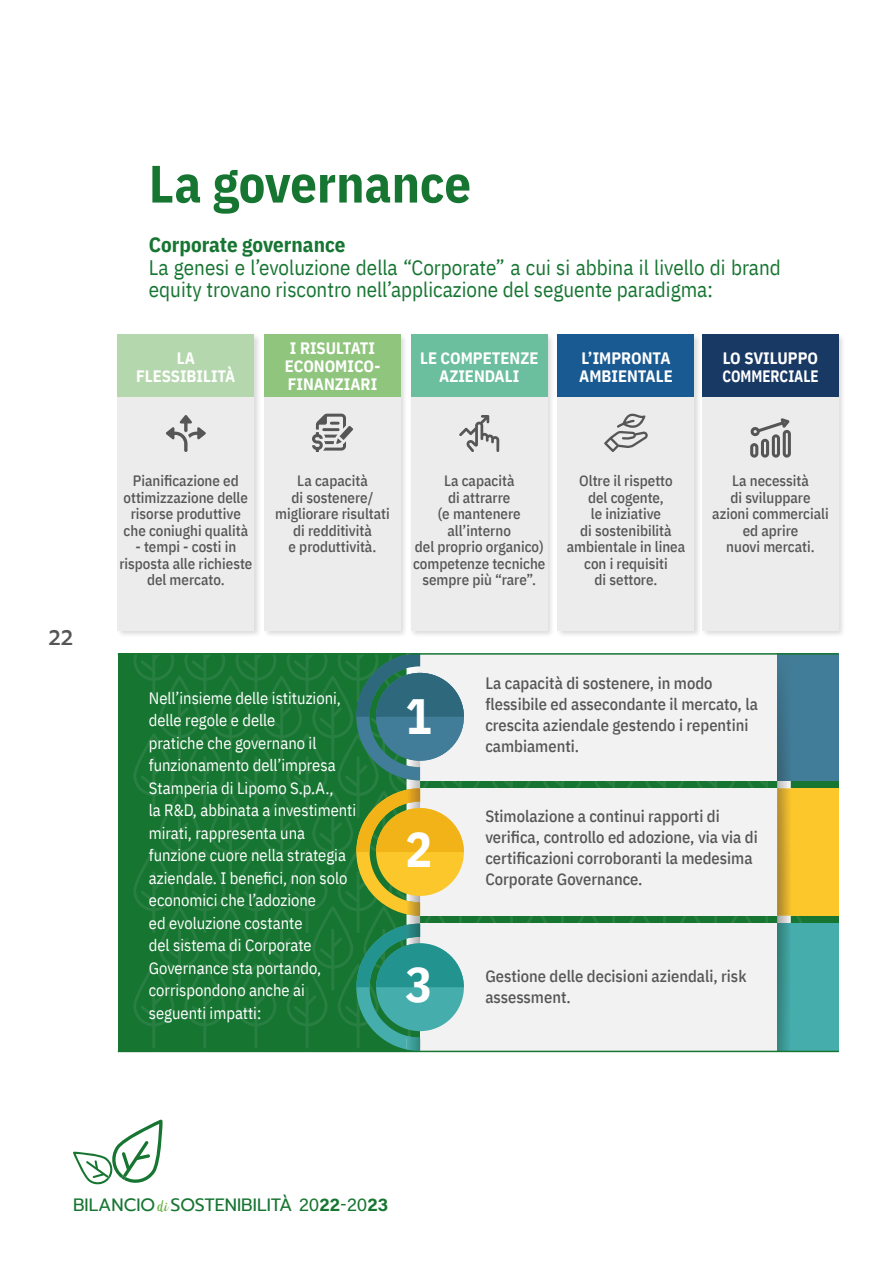
<style>
.page{position:relative;width:893px;height:1263px;background:#fff}
.page>*{position:absolute;margin:0;border:0;box-sizing:border-box;transform-origin:0 0}
.t1{font:700 52.5px "IBM Plex Sans Cond";color:#177532}
.t2{font:700 49.5px "IBM Plex Sans Cond";color:#fff}
.t3{font:21px/22.5px "IBM Plex Sans Cond";color:#177532}
.t4{font:700 21px "IBM Plex Sans Cond";color:#177532}
.t5{font:500 21px "Prompt";color:#575656}
.t6{font:17.85px "Prompt";color:#177532}
.t7{font:16.5px/22.5px "IBM Plex Sans Cond";color:#fff}
.t8{font:500 16.5px/21px "IBM Plex Sans Cond";color:#575656}
.t9{font:700 16.5px/18px "IBM Plex Sans Cond";color:#fff;text-align:center}
.t10{font:500 15px/16.5px "IBM Plex Sans Cond";color:#575656;text-align:center}
.s1{font-family:"Maudlyn Demo";font-size:14.1px;color:#6bb346}
.s2{font-family:"Acumin Variable Concept"}
</style>
<div class="page">
<div style="left:118px;top:653px;width:721px;height:398px;background:#177532"></div>
<svg style="left:134px;top:780px;width:643px;height:38px"></svg>
<svg style="left:159px;top:791px;width:197px;height:58px"></svg>
<svg style="left:134px;top:849px;width:222px;height:84px"></svg>
<svg style="left:159px;top:906px;width:644px;height:58px"></svg>
<svg style="left:134px;top:964px;width:222px;height:84px"></svg>
<div style="left:420px;top:923px;width:357px;height:128px;background:#f2f2f2"></div>
<div style="left:420px;top:788px;width:357px;height:128px;background:#f2f2f2"></div>
<img style="left:407px;top:780px;width:13px;height:143px">
<svg style="left:356px;top:788px;width:108px;height:128px"></svg>
<svg style="left:134px;top:655px;width:643px;height:125px"></svg>
<svg style="left:356px;top:923px;width:108px;height:128px"></svg>
<svg style="left:777px;top:923px;width:62px;height:128px;fill:#45aead"></svg>
<div style="left:777px;top:788px;width:62px;height:128px;background:#fbc72b"></div>
<div style="left:777px;top:653px;width:62px;height:127px;background:#417c98"></div>
<img style="left:777px;top:679px;width:14px;height:244px">
<img style="left:777px;top:788px;width:14px;height:128px">
<div style="left:116px;top:333px;width:145px;height:305px;background:#000;opacity:.14"></div>
<div style="left:118px;top:335px;width:136px;height:296px;background:#ececec"></div>
<div style="left:118px;top:335px;width:136px;height:62px;background:#b5d7ad"></div>
<div style="left:263px;top:333px;width:145px;height:305px;background:#000;opacity:.14"></div>
<div style="left:264px;top:335px;width:137px;height:296px;background:#ececec"></div>
<div style="left:264px;top:335px;width:137px;height:62px;background:#90c57d"></div>
<div style="left:409px;top:333px;width:146px;height:305px;background:#000;opacity:.14"></div>
<div style="left:411px;top:335px;width:136px;height:296px;background:#ececec"></div>
<div style="left:411px;top:335px;width:136px;height:62px;background:#6bbe9e"></div>
<div style="left:556px;top:333px;width:145px;height:305px;background:#000;opacity:.14"></div>
<div style="left:558px;top:335px;width:136px;height:296px;background:#ececec"></div>
<div style="left:558px;top:335px;width:136px;height:62px;background:#195a92"></div>
<div style="left:701px;top:333px;width:145px;height:305px;background:#000;opacity:.14"></div>
<div style="left:702px;top:335px;width:137px;height:296px;background:#ececec"></div>
<div style="left:702px;top:335px;width:137px;height:62px;background:#183964"></div>
<svg style="left:166px;top:415px;width:40px;height:37px"></svg>
<svg style="left:750px;top:418px;width:41px;height:40px"></svg>
<svg style="left:459px;top:415px;width:40px;height:37px"></svg>
<svg style="left:312px;top:414px;width:41px;height:38px"></svg>
<svg style="left:604px;top:413px;width:44px;height:39px"></svg>
<hr style="left:118px;top:1051px;width:721px;height:1px;background:#177532">
<hr style="left:118px;top:653px;width:721px;height:2px;background:#177532">
<svg style="left:73px;top:1119px;width:90px;height:66px"></svg>
<h1 class="t1" style="left:149px;top:142px;width:324px">La governance</h1>
<h3 class="t4" style="left:149px;top:228px;width:198px">Corporate governance</h3>
<h3 class="t3" style="left:149px;top:254px;width:633px">La genesi e l’evoluzione della “Corporate” a cui si abbina il livello di brand equity trovano riscontro nell’applicazione del seguente paradigma:</h3>
<h3 class="t5" style="left:48px;top:622px;width:26px">22</h3>
<p class="t9" style="left:136px;top:348px;width:101px">LA<br>FLESSIBILITÀ</p>
<p class="t9" style="left:285px;top:337px;width:97px">I RISULTATI<br>ECONOMICO-<br>FINANZIARI</p>
<p class="t9" style="left:420px;top:348px;width:120px">LE COMPETENZE<br>AZIENDALI</p>
<p class="t9" style="left:579px;top:348px;width:95px;text-align:left">L’IMPRONTA<br>AMBIENTALE</p>
<p class="t9" style="left:722px;top:348px;width:98px;text-align:left">LO SVILUPPO<br>COMMERCIALE</p>
<p class="t10" style="left:124px;top:472px;width:126px">Pianificazione ed ottimizzazione delle risorse produttive che coniughi qualità</p>
<p class="t10" style="left:119px;top:538px;width:135px">- tempi - costi in risposta alle richieste del mercato.</p>
<p class="t10" style="left:275px;top:472px;width:116px">La capacità<br>di sostenere/ migliorare risultati di redditività<br>e produttività.</p>
<p class="t10" style="left:413px;top:472px;width:134px">La capacità<br>di attrarre<br>(e mantenere all’interno<br>del proprio organico) competenze tecniche sempre più “rare”.</p>
<p class="t10" style="left:567px;top:472px;width:120px">Oltre il rispetto<br>del cogente,<br>le iniziative<br>di sostenibilità ambientale in linea con i requisiti<br>di settore.</p>
<p class="t10" style="left:712px;top:472px;width:118px">La necessità<br>di sviluppare azioni commerciali ed aprire<br>nuovi mercati.</p>
<p class="t8" style="left:485px;top:671px;width:274px">La capacità di sostenere, in modo flessibile ed assecondante il mercato, la crescita aziendale gestendo i repentini cambiamenti.</p>
<p class="t7" style="left:149px;top:685px;width:209px">Nell’insieme delle istituzioni, delle regole e delle<br>pratiche che governano il funzionamento dell’impresa<br>Stamperia di Lipomo S.p.A.,<br>la R&amp;D, abbinata a investimenti mirati, rappresenta una funzione cuore nella strategia aziendale. I benefici, non solo economici che l’adozione<br>ed evoluzione costante<br>del sistema di Corporate<br>Governance sta portando, corrispondono anche ai seguenti impatti:</p>
<h2 class="t2" style="left:406px;top:677px;width:28px">1</h2>
<p class="t8" style="left:485px;top:804px;width:274px">Stimolazione a continui rapporti di verifica, controllo ed adozione, via via di certificazioni corroboranti la medesima Corporate Governance.</p>
<h2 class="t2" style="left:406px;top:810px;width:28px">2</h2>
<h2 class="t2" style="left:406px;top:945px;width:28px">3</h2>
<p class="t8" style="left:485px;top:965px;width:263px">Gestione delle decisioni aziendali, risk assessment.</p>
<p class="t6" style="left:73px;top:1192px;width:317px">BILANCIO <span class="s1">di</span> SOSTENIBILITÀ <span class="s2">2022-2023</span></p>
</div>
